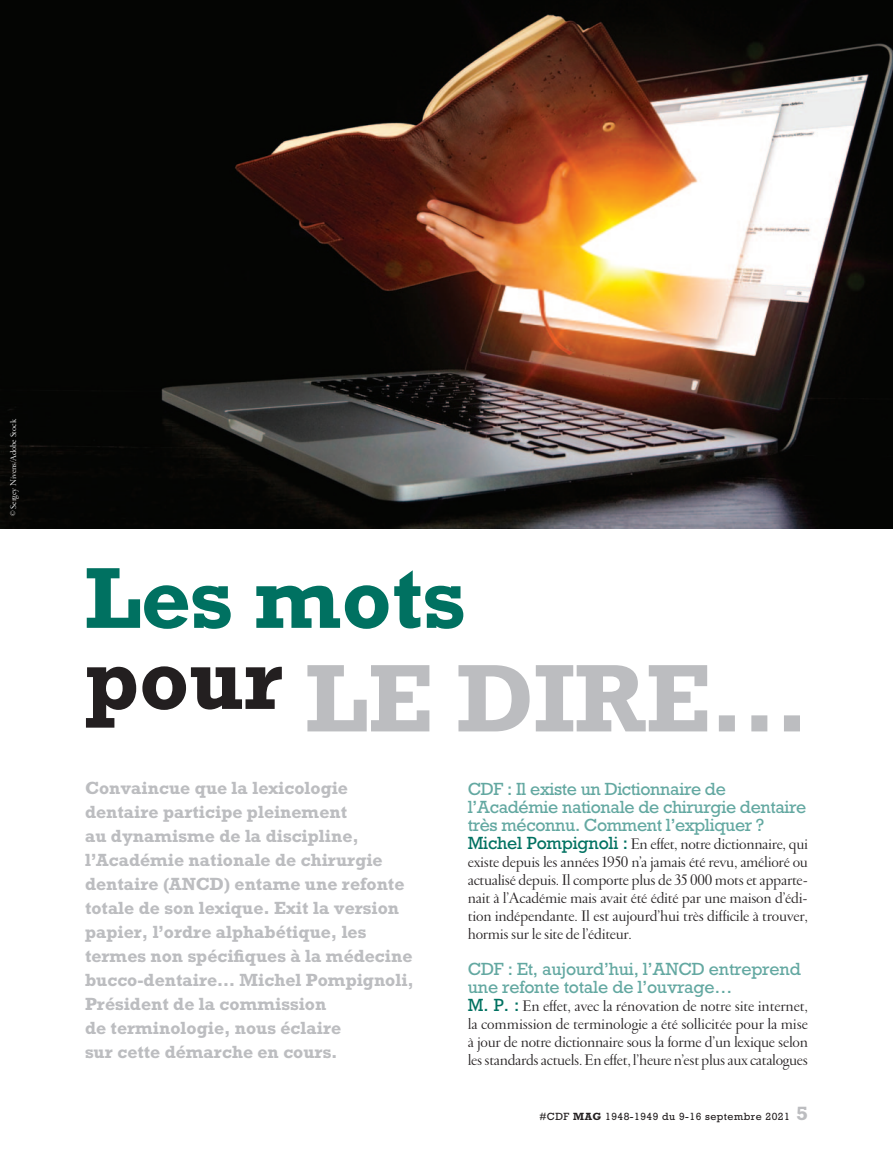
<style>
.page{position:relative;width:893px;height:1149px;background:#fff}
.page>*{position:absolute;margin:0;border:0;box-sizing:border-box;transform-origin:0 0}
.t1{font:700 90px "Rockwell";color:#bcbdc0}
.t2{font:700 81px "Rockwell";color:#007161}
.t3{font:16.5px/18px "Garamond FB Display";letter-spacing:-.015em;color:#231f20;text-align:justify}
.t4{font:700 16.5px/24px "Rockwell";color:#bcbdc0}
.t5{font:16.5px/18px "Rockwell";letter-spacing:-.025em;color:#63a8a1}
.t6{font:9.75px "Rockwell";letter-spacing:.05em;color:#231f20}
.t7{font:9px "Garamond FB Display";color:#fff}
.s1{font-family:"Rockwell";color:#007161}
.s2{font-weight:700}
.s3{font-weight:700;font-size:18px;color:#bcbdc0}
</style>
<div class="page">
<img style="left:0;top:0;width:893px;height:528px">
<p class="t7" style="left:10px;top:516px;width:98px;rotate:-90deg">© Sergey Nivens/Adobe Stock</p>
<p class="t2" style="left:85px;top:572px;width:382px">Les mots</p>
<p class="t1" style="left:85px;top:670px;width:725px"><sup>pour</sup> LE DIRE…</p>
<p class="t4" style="left:85px;top:777px;width:330px">Convaincue que la lexicologie dentaire participe pleinement<br>au dynamisme de la discipline, l’Académie nationale de chirurgie dentaire (ANCD) entame une refonte totale de son lexique. Exit la version papier, l’ordre alphabétique, les termes non spécifiques à la médecine bucco-dentaire… Michel Pompignoli, Président de la commission<br>de terminologie, nous éclaire<br>sur cette démarche en cours.</p>
<p class="t5" style="left:468px;top:781px;width:340px">CDF : Il existe un Dictionnaire de l’Académie nationale de chirurgie dentaire très méconnu. Comment l’expliquer ?</p>
<p class="t3" style="left:468px;top:836px;width:342px"><span class="s1">Michel Pompignoli :</span> En effet, notre dictionnaire, qui existe depuis les années 1950 n’a jamais été revu, amélioré ou actualisé depuis. Il comporte plus de 35 000 mots et apparte&shy;nait à l’Académie mais avait été édité par une maison d’édi&shy;tion indépendante. Il est aujourd’hui très difficile à trouver, hormis sur le site de l’éditeur.</p>
<p class="t5" style="left:468px;top:961px;width:335px">CDF : Et, aujourd’hui, l’ANCD entreprend une refonte totale de l’ouvrage…</p>
<p class="t3" style="left:468px;top:998px;width:342px"><span class="s1">M. P. :</span> En effet, avec la rénovation de notre site internet, la commission de terminologie a été sollicitée pour la mise à jour de notre dictionnaire sous la forme d’un lexique selon les standards actuels. En effet, l’heure n’est plus aux catalogues</p>
<p class="t6" style="left:539px;top:1112px;width:270px">#CDF <span class="s2">MAG</span> 1948-1949 du 9-16 septembre 2021 <span class="s3">5</span></p>
</div>
